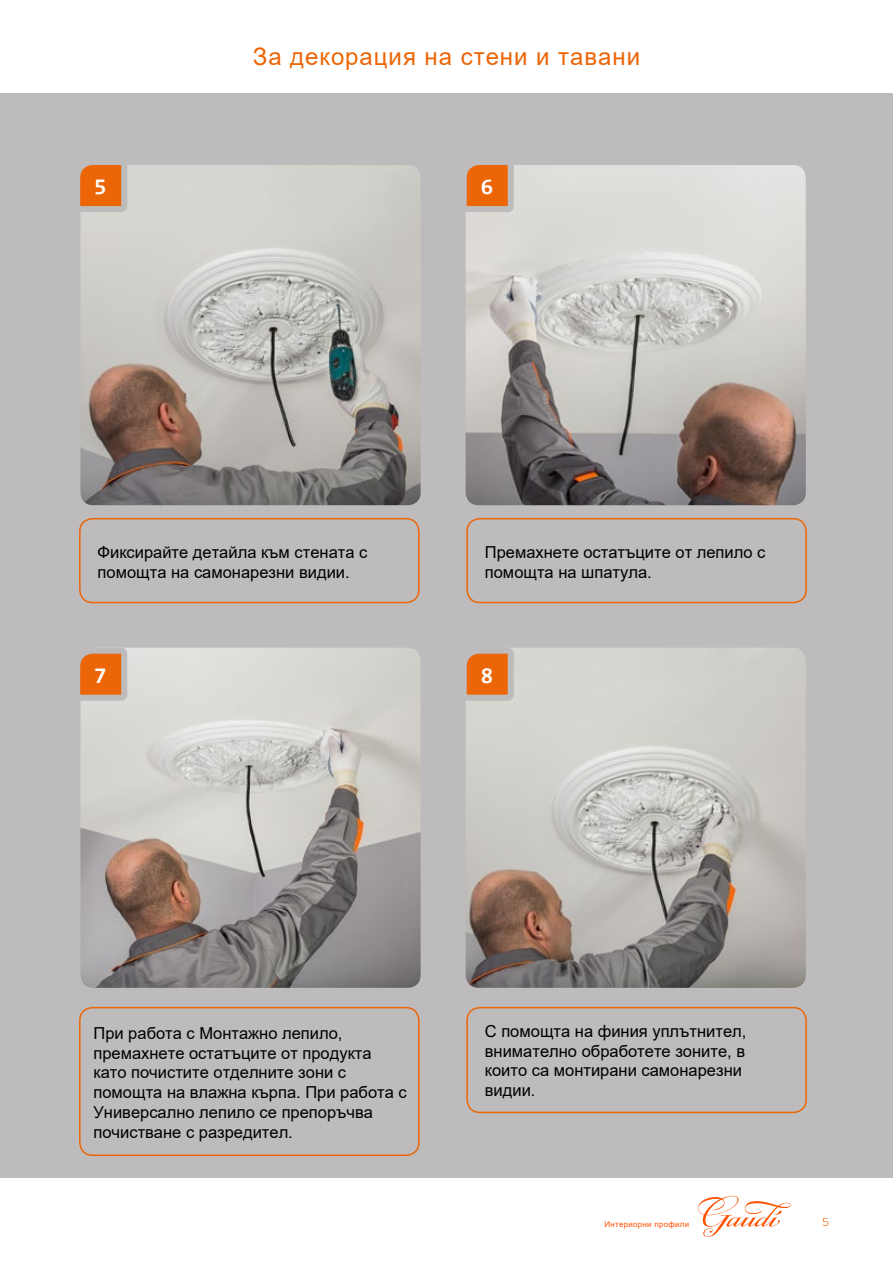
<style>
.page{position:relative;width:893px;height:1263px;background:#fff}
.page>*{position:absolute;margin:0;border:0;box-sizing:border-box;transform-origin:0 0}
.t1{font:24px "Arial";letter-spacing:.04em;color:#ec6608}
.t2{font:700 22.5px "Consolas";color:#fff}
.t3{font:16.5px/19.8px "Arial";color:#000}
.t4{font:300 12px "Proxima Nova";color:#ec6608}
.t5{font:7.95px "Arial";letter-spacing:.04em;color:#ff5000}
</style>
<div class="page">
<div style="left:0;top:93px;width:893px;height:1084px;background:#bdbbbb"></div>
<img style="left:80px;top:165px;width:341px;height:340px">
<img style="left:466px;top:165px;width:340px;height:340px">
<img style="left:80px;top:648px;width:341px;height:340px">
<img style="left:466px;top:648px;width:340px;height:340px">
<svg style="left:80px;top:165px;width:50px;height:50px"></svg>
<svg style="left:80px;top:647px;width:50px;height:57px"></svg>
<svg style="left:465px;top:165px;width:52px;height:50px"></svg>
<svg style="left:466px;top:648px;width:51px;height:56px"></svg>
<div style="left:79px;top:518px;width:341px;height:85px;border:2px solid #ec6608;border-radius:13px"></div>
<div style="left:79px;top:1007px;width:341px;height:149px;border:2px solid #ec6608;border-radius:13px"></div>
<div style="left:466px;top:518px;width:341px;height:85px;border:2px solid #ec6608;border-radius:13px"></div>
<div style="left:466px;top:1007px;width:341px;height:106px;border:2px solid #ec6608;border-radius:13px"></div>
<svg style="left:698px;top:1196px;width:93px;height:41px"></svg>
<h2 class="t2" style="left:94px;top:172px;width:14px">5</h2>
<h1 class="t1" style="left:253px;top:40px;width:389px">За декорация на стени и тавани</h1>
<h2 class="t2" style="left:481px;top:172px;width:14px">6</h2>
<p class="t3" style="left:98px;top:542px;width:271px">Фиксирайте детайла към стената с помощта на самонарезни видии.</p>
<h2 class="t2" style="left:94px;top:661px;width:14px">7</h2>
<p class="t3" style="left:485px;top:542px;width:282px">Премахнете остатъците от лепило с помощта на шпатула.</p>
<h2 class="t2" style="left:481px;top:661px;width:14px">8</h2>
<p class="t3" style="left:93px;top:1023px;width:315px">При работа с Монтажно лепило, премахнете остатъците от продукта като почистите отделните зони с помощта на влажна кърпа. При работа с<br>Универсално лепило се препоръчва почистване с разредител.</p>
<p class="t3" style="left:485px;top:1021px;width:263px">С помощта на финия уплътнител, внимателно обработете зоните, в които са монтирани самонарезни видии.</p>
<p class="t5" style="left:604px;top:1218px;width:86px">Интериорни профили</p>
<p class="t4" style="left:822px;top:1215px;width:8px">5</p>
</div>
